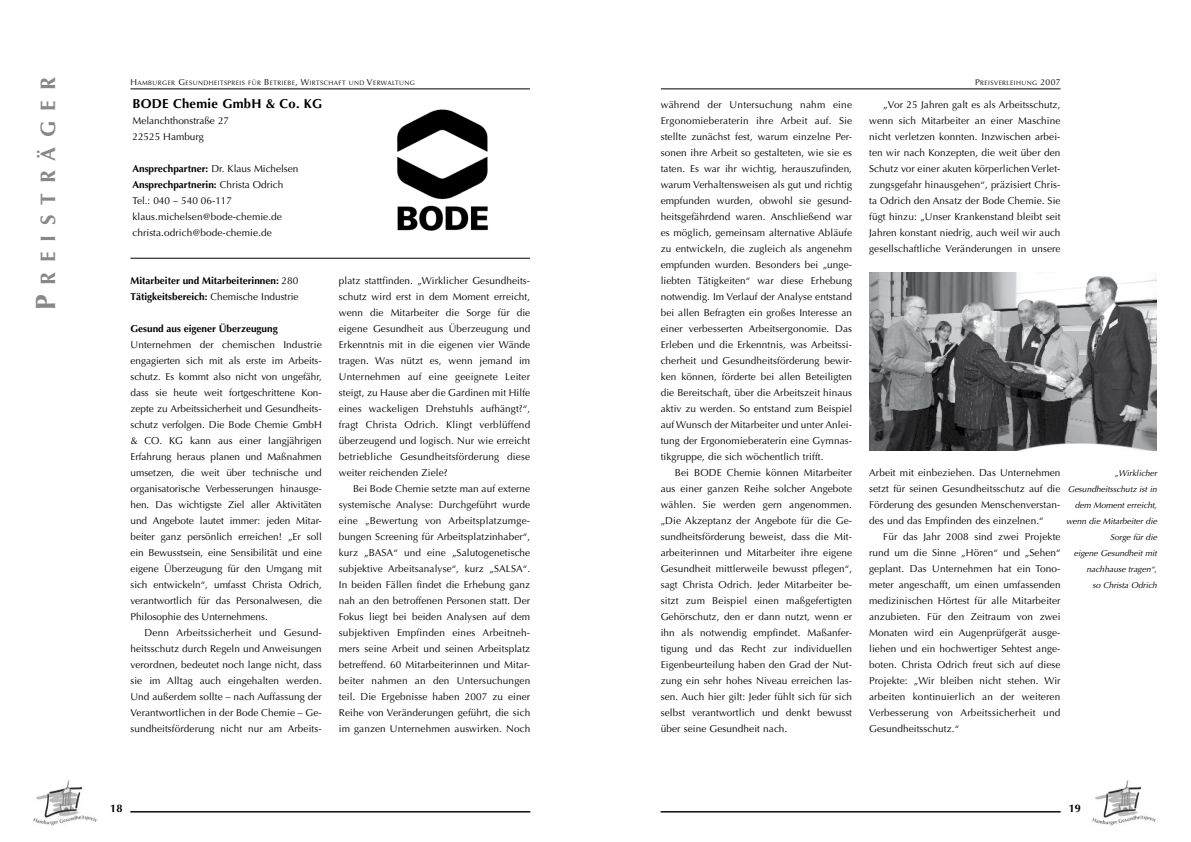
<style>
.page{position:relative;width:1191px;height:842px;background:#fff}
.page>*{position:absolute;margin:0;border:0;box-sizing:border-box;transform-origin:0 0}
.t1{font:700 21px "Optima";letter-spacing:.465em;color:#878889}
.t2{font:700 13px "Optima";letter-spacing:.025em;color:#000}
.t3{font:700 11px "Optima";color:#000}
.t4{font:10px/16px "Optima";letter-spacing:.01em;color:#000;text-align:justify}
.t5{font:700 10px/16px "Optima";color:#000}
.t6{font:italic 8.5px/16px "Optima";color:#000;text-align:right}
.t7{font:6.4px "Optima";letter-spacing:.065em;color:#000}
.s1{font-size:28px}
.s2{font-size:8.5px}
.s3{font-weight:700}
.s4{font-weight:400}
</style>
<div class="page">
<img style="left:33px;top:780px;width:64px;height:46px">
<hr style="left:130px;top:89px;width:400px;height:1px;background:#000">
<hr style="left:661px;top:89px;width:399px;height:1px;background:#000">
<img style="left:1092px;top:780px;width:64px;height:46px">
<hr style="left:660px;top:811px;width:400px;height:1px;background:#000">
<hr style="left:130px;top:811px;width:400px;height:1px;background:#000">
<svg style="left:130px;top:257px;width:201px;height:1px"></svg>
<img style="left:869px;top:272px;width:288px;height:178px">
<hr style="left:130px;top:258px;width:400px;height:1px;background:#000">
<img style="left:397px;top:109px;width:91px;height:122px">
<h1 class="t1" style="left:36px;top:310px;width:234px;rotate:-90deg"><span class="s1">P</span>reisträger</h1>
<p class="t7" style="left:130px;top:79px;width:286px"><span class="s2">H</span>amburger <span class="s2">G</span> esundheitspreis für <span class="s2">B</span> etriebe<span class="s2">, W</span>irtschaft und <span class="s2">V</span>erwaltung</p>
<h2 class="t2" style="left:132px;top:96px;width:191px">BODE Chemie GmbH &amp; Co. KG</h2>
<p class="t4" style="left:132px;top:112px;width:98px">Melanchthonstraße 27<br>22525 Hamburg</p>
<p class="t4" style="left:132px;top:160px;width:167px;text-align:left"><span class="s3">Ansprechpartner:</span> Dr. Klaus Michelsen <span class="s3">Ansprechpartnerin:</span> Christa Odrich Tel.: 040 – 540 06-117 klaus.michelsen@bode-chemie.de christa.odrich@bode-chemie.de</p>
<p class="t5" style="left:130px;top:272px;width:169px">Mitarbeiter und Mitarbeiterinnen: <span class="s4">280<br></span>Tätigkeitsbereich: <span class="s4">Chemische Industrie</span></p>
<p class="t5" style="left:130px;top:320px;width:149px">Gesund aus eigener Überzeugung</p>
<p class="t4" style="left:130px;top:336px;width:193px">Unternehmen der chemischen Industrie engagierten sich mit als erste im Arbeits&shy;schutz. Es kommt also nicht von ungefähr, dass sie heute weit fortgeschrittene Kon&shy;zepte zu Arbeitssicherheit und Gesundheits&shy;schutz verfolgen. Die Bode Chemie GmbH &amp; CO. KG kann aus einer langjährigen Erfahrung heraus planen und Maßnahmen umsetzen, die weit über technische und organisatorische Verbesserungen hinausge&shy;hen. Das wichtigste Ziel aller Aktivitäten und Angebote lautet immer: jeden Mitar&shy;beiter ganz persönlich erreichen! „Er soll ein Bewusstsein, eine Sensibilität und eine eigene Überzeugung für den Umgang mit sich entwickeln“, umfasst Christa Odrich, verantwortlich für das Personalwesen, die Philosophie des Unternehmens.</p>
<p class="t4" style="left:130px;top:624px;width:193px;text-indent:14px">Denn Arbeitssicherheit und Gesund&shy;heitsschutz durch Regeln und Anweisungen verordnen, bedeutet noch lange nicht, dass sie im Alltag auch eingehalten werden.<br>Und außerdem sollte – nach Auffassung der Verantwortlichen in der Bode Chemie – Ge&shy;sundheitsförderung nicht nur am Arbeits-</p>
<p class="t4" style="left:339px;top:272px;width:193px">platz stattfinden. „Wirklicher Gesundheits&shy;schutz wird erst in dem Moment erreicht, wenn die Mitarbeiter die Sorge für die eigene Gesundheit aus Überzeugung und Erkenntnis mit in die eigenen vier Wände tragen. Was nützt es, wenn jemand im Unternehmen auf eine geeignete Leiter steigt, zu Hause aber die Gardinen mit Hilfe eines wackeligen Drehstuhls aufhängt?“, fragt Christa Odrich. Klingt verblüffend überzeugend und logisch. Nur wie erreicht betriebliche Gesundheitsförderung diese weiter reichenden Ziele?</p>
<p class="t4" style="left:339px;top:480px;width:193px;text-indent:14px">Bei Bode Chemie setzte man auf externe systemische Analyse: Durchgeführt wurde eine „Bewertung von Arbeitsplatzumge&shy;bungen Screening für Arbeitsplatzinhaber“, kurz „BASA“ und eine „Salutogenetische subjektive Arbeitsanalyse“, kurz „SALSA“.<br>In beiden Fällen findet die Erhebung ganz nah an den betroffenen Personen statt. Der Fokus liegt bei beiden Analysen auf dem subjektiven Empfinden eines Arbeitneh&shy;mers seine Arbeit und seinen Arbeitsplatz betreffend. 60 Mitarbeiterinnen und Mitar&shy;beiter nahmen an den Untersuchungen teil. Die Ergebnisse haben 2007 zu einer Reihe von Veränderungen geführt, die sich im ganzen Unternehmen auswirken. Noch</p>
<p class="t3" style="left:110px;top:802px;width:14px">18</p>
<p class="t4" style="left:660px;top:96px;width:193px">während der Untersuchung nahm eine Ergonomieberaterin ihre Arbeit auf. Sie stellte zunächst fest, warum einzelne Per&shy;sonen ihre Arbeit so gestalteten, wie sie es taten. Es war ihr wichtig, herauszufinden, warum Verhaltensweisen als gut und richtig empfunden wurden, obwohl sie gesund&shy;heitsgefährdend waren. Anschließend war es möglich, gemeinsam alternative Abläufe zu entwickeln, die zugleich als angenehm empfunden wurden. Besonders bei „unge&shy;liebten Tätigkeiten“ war diese Erhebung notwendig. Im Verlauf der Analyse entstand bei allen Befragten ein großes Interesse an einer verbesserten Arbeitsergonomie. Das Erleben und die Erkenntnis, was Arbeitssi&shy;cherheit und Gesundheitsförderung bewir&shy;ken können, förderte bei allen Beteiligten die Bereitschaft, über die Arbeitszeit hinaus aktiv zu werden. So entstand zum Beispiel auf Wunsch der Mitarbeiter und unter Anlei&shy;tung der Ergonomieberaterin eine Gymnas&shy;tikgruppe, die sich wöchentlich trifft.</p>
<p class="t4" style="left:660px;top:464px;width:193px;text-indent:14px">Bei BODE Chemie können Mitarbeiter aus einer ganzen Reihe solcher Angebote wählen. Sie werden gern angenommen. „Die Akzeptanz der Angebote für die Ge&shy;sundheitsförderung beweist, dass die Mit&shy;arbeiterinnen und Mitarbeiter ihre eigene Gesundheit mittlerweile bewusst pflegen“, sagt Christa Odrich. Jeder Mitarbeiter be&shy;sitzt zum Beispiel einen maßgefertigten Gehörschutz, den er dann nutzt, wenn er ihn als notwendig empfindet. Maßanfer&shy;tigung und das Recht zur individuellen Eigenbeurteilung haben den Grad der Nut&shy;zung ein sehr hohes Niveau erreichen las&shy;sen. Auch hier gilt: Jeder fühlt sich für sich selbst verantwortlich und denkt bewusst über seine Gesundheit nach.</p>
<p class="t7" style="left:975px;top:79px;width:87px"><span class="s2">P</span>reisverleihung <span class="s2">2007</span></p>
<p class="t4" style="left:869px;top:96px;width:193px;text-indent:14px">„Vor 25 Jahren galt es als Arbeitsschutz, wenn sich Mitarbeiter an einer Maschine nicht verletzen konnten. Inzwischen arbei&shy;ten wir nach Konzepten, die weit über den Schutz vor einer akuten körperlichen Verlet&shy;zungsgefahr hinausgehen“, präzisiert Chris&shy;ta Odrich den Ansatz der Bode Chemie. Sie fügt hinzu: „Unser Krankenstand bleibt seit Jahren konstant niedrig, auch weil wir auch gesellschaftliche Veränderungen in unsere</p>
<p class="t4" style="left:869px;top:464px;width:193px">Arbeit mit einbeziehen. Das Unternehmen setzt für seinen Gesundheitsschutz auf die Förderung des gesunden Menschenverstan&shy;des und das Empfinden des einzelnen.“</p>
<p class="t4" style="left:869px;top:528px;width:193px;text-indent:14px">Für das Jahr 2008 sind zwei Projekte rund um die Sinne „Hören“ und „Sehen“ geplant. Das Unternehmen hat ein Tono&shy;meter angeschafft, um einen umfassenden medizinischen Hörtest für alle Mitarbeiter anzubieten. Für den Zeitraum von zwei Monaten wird ein Augenprüfgerät ausge&shy;liehen und ein hochwertiger Sehtest ange&shy;boten. Christa Odrich freut sich auf diese Projekte: „Wir bleiben nicht stehen. Wir arbeiten kontinuierlich an der weiteren Verbesserung von Arbeitssicherheit und Gesundheitsschutz.“</p>
<p class="t6" style="left:1066px;top:465px;width:92px">„Wirklicher<br>Gesundheitsschutz ist in dem Moment erreicht, wenn die Mitarbeiter die<br>Sorge für die<br>eigene Gesundheit mit nachhause tragen“,<br>so Christa Odrich</p>
<p class="t3" style="left:1068px;top:802px;width:13px">19</p>
</div>
